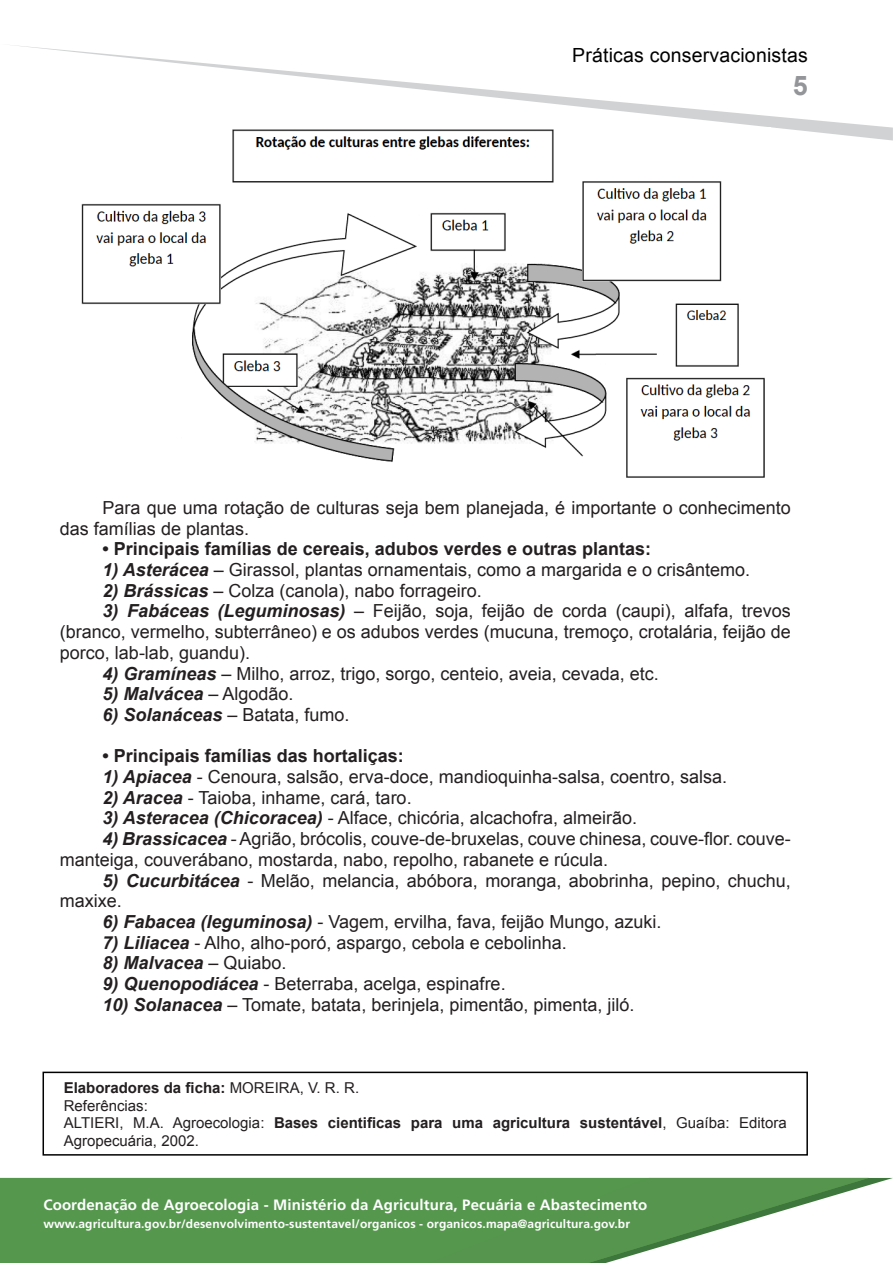
<style>
.page{position:relative;width:893px;height:1263px;background:#fff}
.page>*{position:absolute;margin:0;border:0;box-sizing:border-box;transform-origin:0 0}
.topicos_sumario{font:700 27px "Arial";color:#939598}
.topicos_sumario-2{font:19.5px "Arial";letter-spacing:.01em;color:#000}
.t1{font:18px/20.7px "Arial";color:#231f20}
.t2{font:700 18px "Arial";color:#231f20}
.t3{font:italic 700 18px "Arial";color:#231f20}
.bolinhas{font:15px/17.2px "Arial";color:#231f20}
.topicos_sumario-3{font:700 15px "Frutiger LT Std";letter-spacing:.01em;color:#fff}
.bolinhas-2{font:700 15px "Arial";color:#231f20}
.topicos_sumario-4{font:700 12px "Frutiger LT Std";letter-spacing:.01em;color:#fff}
.s1{font-weight:700;font-style:italic}
.s2{font-weight:400;font-style:normal}
.s3{font-weight:400}
.s4{font-weight:700}
</style>
<div class="page">
<svg style="left:15px;top:45px;width:878px;height:96px"></svg>
<svg style="left:0;top:1178px;width:869px;height:85px;fill:#56974e"></svg>
<div style="left:43px;top:1071px;width:765px;height:84px;border:2px solid #000"></div>
<img style="left:80px;top:127px;width:691px;height:351px">
<p class="topicos_sumario-2" style="left:572px;top:42px;width:237px">Práticas conservacionistas</p>
<p class="topicos_sumario" style="left:793px;top:68px;width:17px">5</p>
<p class="t1" style="left:60px;top:497px;width:732px;text-indent:43px">Para que uma rotação de culturas seja bem planejada, é importante o conhecimento das famílias de plantas.</p>
<p class="t2" style="left:102px;top:537px;width:550px">• Principais famílias de cereais, adubos verdes e outras plantas:</p>
<p class="t1" style="left:102px;top:559px;width:649px"><span class="s1">1) Asterácea</span> – Girassol, plantas ornamentais, como a margarida e o crisântemo.</p>
<p class="t1" style="left:102px;top:580px;width:381px"><span class="s1">2) Brássicas</span> – Colza (canola), nabo forrageiro.</p>
<p class="t1" style="left:60px;top:601px;width:732px;text-align:justify;text-indent:43px"><span class="s1">3) Fabáceas (Leguminosas)</span> – Feijão, soja, feijão de corda (caupi), alfafa, trevos (branco, vermelho, subterrâneo) e os adubos verdes (mucuna, tremoço, crotalária, feijão de porco, lab-lab, guandu).</p>
<p class="t1" style="left:102px;top:663px;width:558px"><span class="s1">4) Gramíneas</span> – Milho, arroz, trigo, sorgo, centeio, aveia, cevada, etc.</p>
<p class="t3" style="left:102px;top:682px;width:193px">5) Malvácea <span class="s2">– Algodão.</span></p>
<p class="t1" style="left:102px;top:704px;width:249px"><span class="s1">6) Solanáceas</span> – Batata, fumo.</p>
<p class="t2" style="left:102px;top:744px;width:303px">• Principais famílias das hortaliças:</p>
<p class="t1" style="left:102px;top:766px;width:626px"><span class="s1">1) Apiacea</span> - Cenoura, salsão, erva-doce, mandioquinha-salsa, coentro, salsa.</p>
<p class="t1" style="left:102px;top:787px;width:311px"><span class="s1">2) Aracea</span> - Taioba, inhame, cará, taro.</p>
<p class="t1" style="left:102px;top:808px;width:536px"><span class="s1">3) Asteracea (Chicoracea)</span> - Alface, chicória, alcachofra, almeirão.</p>
<p class="t1" style="left:60px;top:829px;width:732px;text-indent:43px"><span class="s1">4) Brassicacea</span> - Agrião, brócolis, couve-de-bruxelas, couve chinesa, couve-flor. couve&shy;manteiga, couverábano, mostarda, nabo, repolho, rabanete e rúcula.</p>
<p class="t1" style="left:60px;top:870px;width:732px;text-indent:43px"><span class="s1">5) Cucurbitácea</span> - Melão, melancia, abóbora, moranga, abobrinha, pepino, chuchu, maxixe.</p>
<p class="t1" style="left:102px;top:911px;width:560px"><span class="s1">6) Fabacea (leguminosa)</span> - Vagem, ervilha, fava, feijão Mungo, azuki.</p>
<p class="t1" style="left:102px;top:932px;width:466px"><span class="s1">7) Liliacea</span> - Alho, alho-poró, aspargo, cebola e cebolinha.</p>
<p class="t3" style="left:102px;top:951px;width:186px">8) Malvacea <span class="s2">– Quiabo.</span></p>
<p class="t1" style="left:102px;top:973px;width:405px"><span class="s1">9) Quenopodiácea</span> - Beterraba, acelga, espinafre.</p>
<p class="t1" style="left:102px;top:994px;width:533px"><span class="s1">10) Solanacea</span> – Tomate, batata, berinjela, pimentão, pimenta, jiló.</p>
<p class="bolinhas-2" style="left:64px;top:1078px;width:297px">Elaboradores da ficha: <span class="s3">MOREIRA, V. R. R.</span></p>
<p class="bolinhas" style="left:64px;top:1097px;width:86px">Referências:</p>
<p class="bolinhas" style="left:64px;top:1115px;width:724px">ALTIERI, M.A. Agroecologia: <span class="s4">Bases cientificas para uma agricultura sustentável</span>, Guaíba: Editora<br>Agropecuária, 2002.</p>
<p class="topicos_sumario-3" style="left:43px;top:1195px;width:606px">Coordenação de Agroecologia - Ministério da Agricultura, Pecuária e Abastecimento</p>
<p class="topicos_sumario-4" style="left:43px;top:1217px;width:588px">www.agricultura.gov.br/desenvolvimento-sustentavel/organicos - organicos.mapa@agricultura.gov.br</p>
</div>
